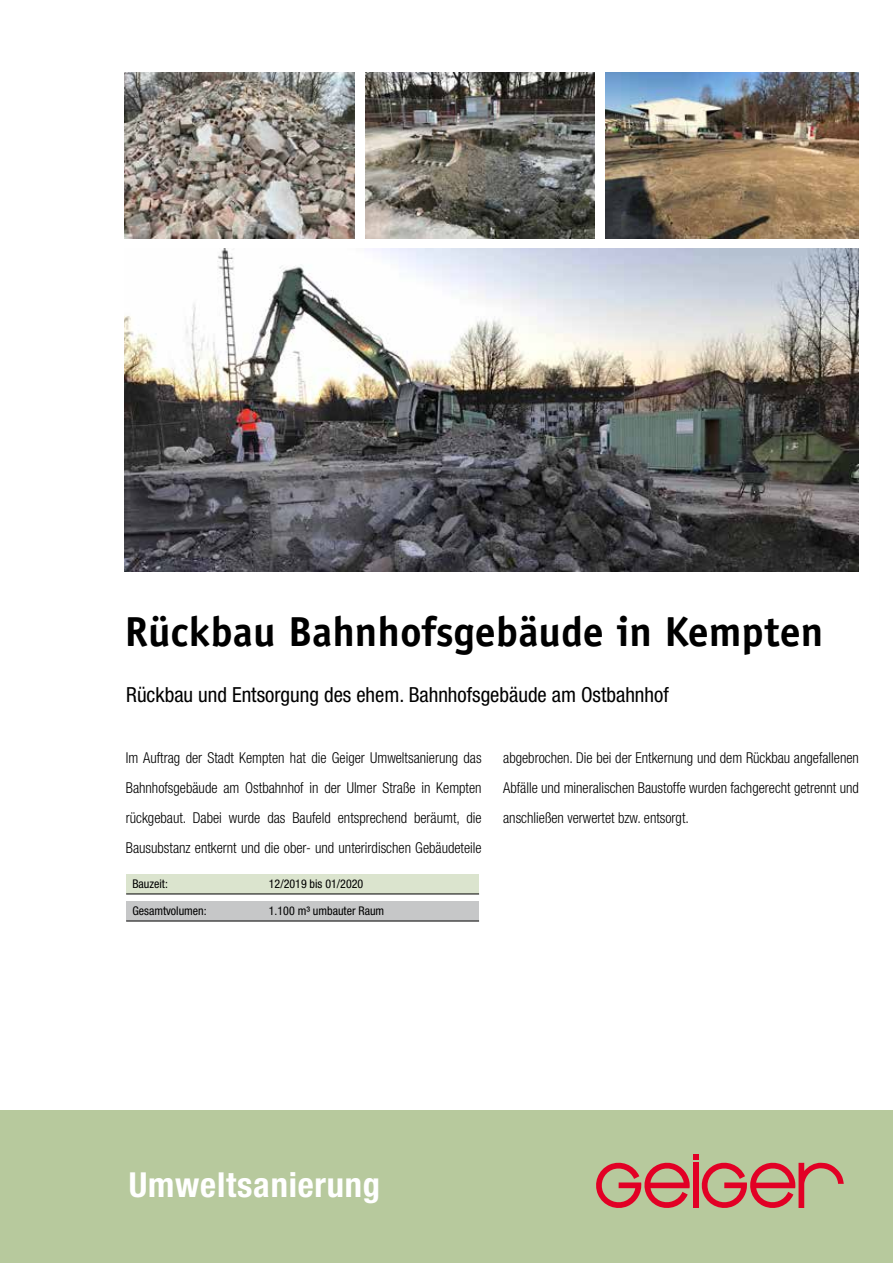
<style>
.page{position:relative;width:893px;height:1263px;background:#fff}
.page>*{position:absolute;margin:0;border:0;box-sizing:border-box;transform-origin:0 0}
.t1{font:700 42px "Officina Sans";color:#000}
.t2{font:700 condensed 34.5px "Helvetica Neue";letter-spacing:.025em;color:#fff}
.t3{font:condensed 20.85px "Helvetica Neue";color:#000}
.t4{font:300 condensed 15px/30px "Helvetica Neue";color:#000;text-align:justify;scale:.96 1}
.t5{font:condensed 12px "Helvetica Neue";color:#000}
</style>
<div class="page">
<img style="left:605px;top:72px;width:254px;height:166px">
<img style="left:366px;top:72px;width:229px;height:166px">
<img style="left:125px;top:249px;width:734px;height:323px">
<div style="left:126px;top:901px;width:353px;height:20px;background:#c6c7c8"></div>
<hr style="left:126px;top:921px;width:353px;height:1px;background:#000">
<div style="left:126px;top:874px;width:353px;height:20px;background:#dbe4ce"></div>
<hr style="left:126px;top:893px;width:353px;height:1px;background:#000">
<img style="left:125px;top:72px;width:229px;height:166px">
<div style="left:0;top:1111px;width:893px;height:152px;background:#b7c99d"></div>
<h1 class="t1" style="left:125px;top:606px;width:700px">Rückbau Bahnhofsgebäude in Kempten</h1>
<h3 class="t3" style="left:126px;top:683px;width:544px">Rückbau und Entsorgung des ehem. Bahnhofsgebäude am Ostbahnhof</h3>
<p class="t4" style="left:126px;top:742px;width:372px">Im Auftrag der Stadt Kempten hat die Geiger Umweltsanierung das Bahnhofsgebäude am Ostbahnhof in der Ulmer Straße in Kempten rückgebaut. Dabei wurde das Baufeld entsprechend beräumt, die Bausubstanz entkernt und die ober- und unterirdischen Gebäudeteile</p>
<p class="t5" style="left:132px;top:876px;width:37px">Bauzeit:</p>
<p class="t5" style="left:269px;top:876px;width:96px">12/2019 bis 01/2020</p>
<p class="t5" style="left:132px;top:903px;width:76px">Gesamtvolumen:</p>
<p class="t5" style="left:269px;top:903px;width:117px">1.100 m³ umbauter Raum</p>
<p class="t4" style="left:503px;top:742px;width:372px">abgebrochen. Die bei der Entkernung und dem Rückbau angefallenen Abfälle und mineralischen Baustoffe wurden fachgerecht getrennt und anschließen verwertet bzw. entsorgt.</p>
<h2 class="t2" style="left:129px;top:1164px;width:253px">Umweltsanierung</h2>
</div>
